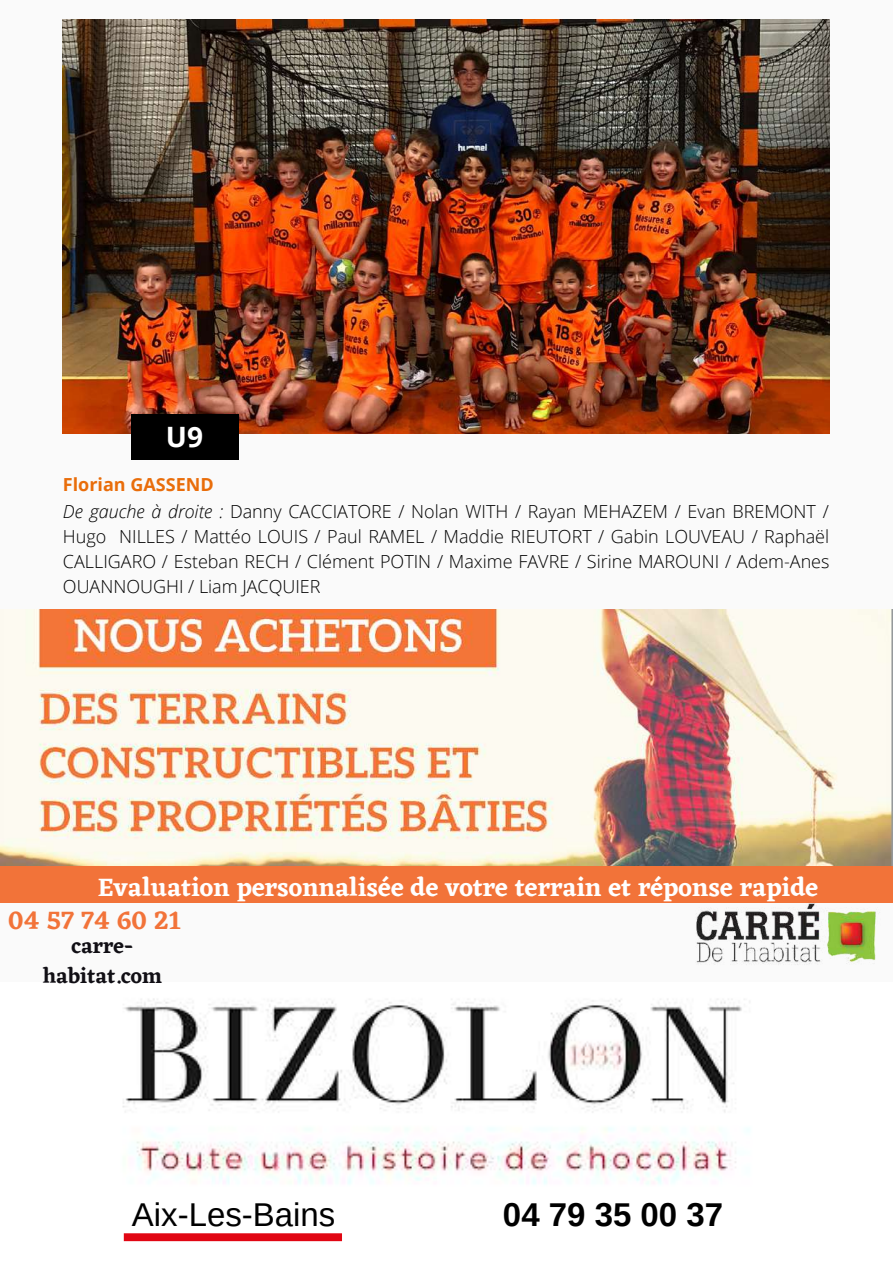
<style>
.page{position:relative;width:893px;height:1264px;background:#fff}
.page>*{position:absolute;margin:0;border:0;box-sizing:border-box;transform-origin:0 0}
.t1{font:33px "Arimo";color:#000}
.t2{font:700 33px "Arimo";color:#000}
.t3{font:700 28.05px "Open Sans";color:#fff}
.t4{font:600 26.25px "Eczar";color:#fff}
.t5{font:600 26.25px "Eczar";color:#f27339}
.t6{font:600 21.75px/30.3px "Eczar";color:#110f15;text-align:center}
.t7{font:300 18px/24.8px "Open Sans";color:#000;text-align:justify}
.t8{font:700 18px "Open Sans";color:#e96d0a}
.s1{font-style:italic}
</style>
<div class="page">
<div style="left:0;top:0;width:892px;height:1262px;background:#fafafa"></div>
<img style="left:63px;top:20px;width:766px;height:413px">
<div style="left:131px;top:414px;width:107px;height:46px;background:#000"></div>
<img style="left:0;top:609px;width:892px;height:257px">
<div style="left:0;top:866px;width:892px;height:44px;background:#f27339"></div>
<div style="left:0;top:903px;width:892px;height:58px;background:#fafafa"></div>
<img style="left:696px;top:901px;width:180px;height:64px">
<div style="left:0;top:981px;width:892px;height:281px;background:#fff"></div>
<img style="left:123px;top:998px;width:627px;height:187px">
<div style="left:124px;top:1233px;width:218px;height:8px;background:#e10613"></div>
<h2 class="t3" style="left:166px;top:417px;width:39px">U9</h2>
<p class="t8" style="left:63px;top:471px;width:152px">Florian GASSEND</p>
<p class="t7" style="left:63px;top:499px;width:768px"><span class="s1">De gauche à droite :</span> Danny CACCIATORE / Nolan WITH / Rayan MEHAZEM / Evan BREMONT / Hugo NILLES / Mattéo LOUIS / Paul RAMEL / Maddie RIEUTORT / Gabin LOUVEAU / Raphaël CALLIGARO / Esteban RECH / Clément POTIN / Maxime FAVRE / Sirine MAROUNI / Adem-Anes OUANNOUGHI / Liam JACQUIER</p>
<h3 class="t4" style="left:98px;top:871px;width:721px">Evaluation personnalisée de votre terrain et réponse rapide</h3>
<h3 class="t5" style="left:8px;top:904px;width:174px">04 57 74 60 21</h3>
<p class="t6" style="left:43px;top:929px;width:121px">carre&shy;habitat.com</p>
<h1 class="t1" style="left:132px;top:1196px;width:205px">Aix-Les-Bains</h1>
<h1 class="t2" style="left:503px;top:1196px;width:221px">04 79 35 00 37</h1>
</div>
